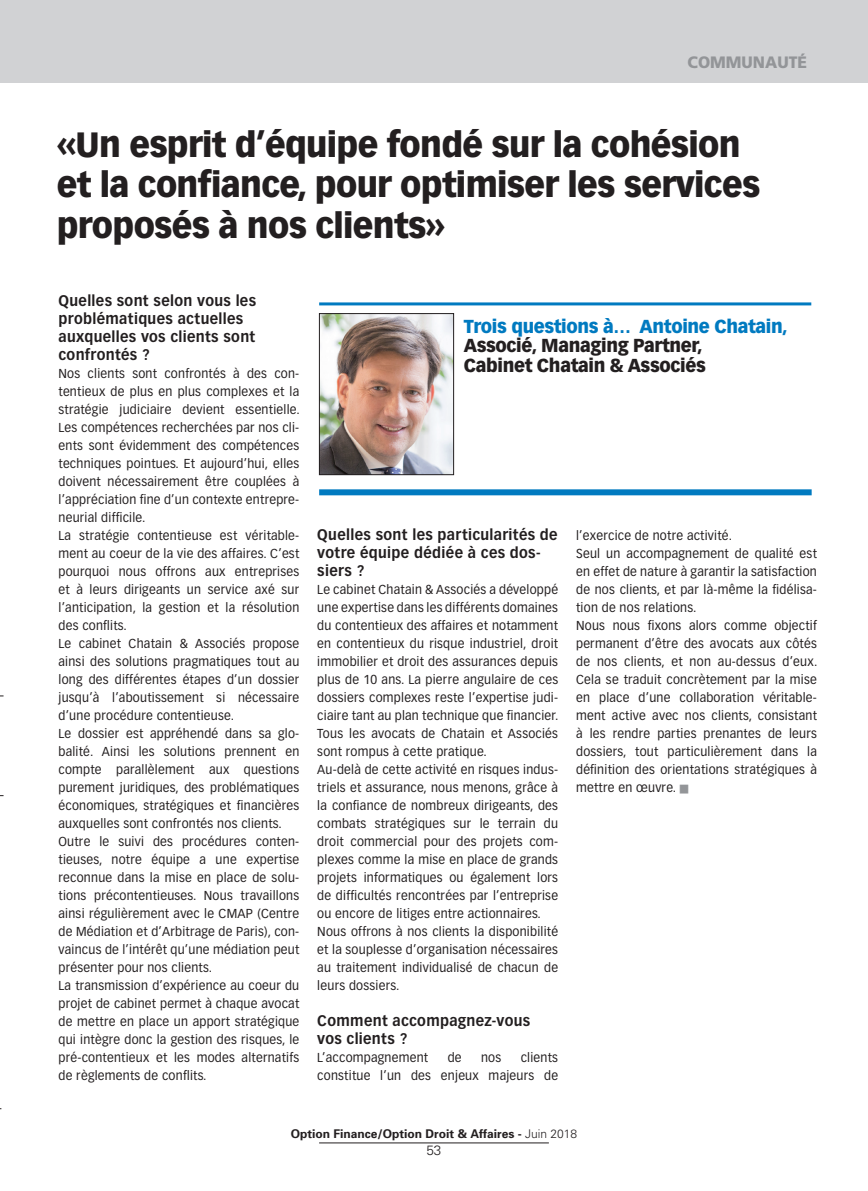
<style>
.page{position:relative;width:868px;height:1191px;background:#fff}
.page>*{position:absolute;margin:0;border:0;box-sizing:border-box;transform-origin:0 0}
.Texte{font:900 34.5px/40.5px "Vectora LH";letter-spacing:-.02em;color:#231f20;scale:.95 1}
.Texte-2{font:900 18.45px/19.5px "Vectora LH";letter-spacing:-.02em;color:#231f20;scale:.95 1}
.t1{font:900 16.5px "Frutiger";color:#939598;scale:.95 1}
.Texte-3{font:700 15px/18px "Vectora LH";letter-spacing:.025em;color:#231f20;scale:.95 1}
.t2{font:300 13.5px "Univers";color:#231f20}
.Texte-4{font:12.75px/18px "Vectora LH";letter-spacing:.02em;color:#231f20;text-align:justify;scale:.95 1}
.t3{font:700 12px "Univers";color:#231f20}
.s1{color:#007ac0}
.s2{color:#939598}
.s3{font-weight:300}
</style>
<div class="page">
<div style="left:0;top:0;width:867px;height:82px;background:#d1d2d4"></div>
<hr style="left:319px;top:1142px;width:230px;height:1px;background:#231f20">
<hr style="left:319px;top:302px;width:492px;height:3px;background:#007ac0">
<div style="left:319px;top:489px;width:492px;height:6px;background:#007ac0"></div>
<img style="left:321px;top:315px;width:131px;height:158px">
<div style="left:319px;top:313px;width:135px;height:162px;border:1px solid #231f20"></div>
<p class="t1" style="left:687px;top:52px;width:127px">COMMUNAUTÉ</p>
<p class="Texte" style="left:57px;top:124px;width:742px">«Un esprit d’équipe fondé sur la cohésion et la confiance, pour optimiser les services proposés à nos clients»</p>
<p class="Texte-3" style="left:58px;top:292px;width:209px">Quelles sont selon vous les problématiques actuelles auxquelles vos clients sont confrontés ?</p>
<p class="Texte-4" style="left:58px;top:365px;width:255px">Nos clients sont confrontés à des con&shy;tentieux de plus en plus complexes et la stratégie judiciaire devient essentielle.<br>Les compétences recherchées par nos cli&shy;ents sont évidemment des compétences techniques pointues. Et aujourd’hui, elles doivent nécessairement être couplées à l’appréciation fine d’un contexte entrepre&shy;neurial difficile.</p>
<p class="Texte-4" style="left:58px;top:527px;width:255px">La stratégie contentieuse est véritable&shy;ment au coeur de la vie des affaires. C’est pourquoi nous offrons aux entreprises et à leurs dirigeants un service axé sur l’anticipation, la gestion et la résolution des conflits.</p>
<p class="Texte-4" style="left:58px;top:635px;width:255px">Le cabinet Chatain &amp; Associés propose ainsi des solutions pragmatiques tout au long des différentes étapes d’un dossier jusqu’à l’aboutissement si nécessaire d’une procédure contentieuse.</p>
<p class="Texte-4" style="left:58px;top:725px;width:255px">Le dossier est appréhendé dans sa glo&shy;balité. Ainsi les solutions prennent en compte parallèlement aux questions purement juridiques, des problématiques économiques, stratégiques et financières auxquelles sont confrontés nos clients.</p>
<p class="Texte-4" style="left:58px;top:833px;width:255px">Outre le suivi des procédures conten&shy;tieuses, notre équipe a une expertise reconnue dans la mise en place de solu&shy;tions précontentieuses. Nous travaillons ainsi régulièrement avec le CMAP (Centre de Médiation et d’Arbitrage de Paris), con&shy;vaincus de l’intérêt qu’une médiation peut présenter pour nos clients.</p>
<p class="Texte-4" style="left:58px;top:977px;width:255px">La transmission d’expérience au coeur du projet de cabinet permet à chaque avocat de mettre en place un apport stratégique qui intègre donc la gestion des risques, le pré-contentieux et les modes alternatifs de règlements de conflits.</p>
<p class="Texte-2" style="left:463px;top:316px;width:342px"><span class="s1">Trois questions à… Antoine Chatain,<br></span>Associé, Managing Partner,<br>Cabinet Chatain &amp; Associés</p>
<p class="Texte-3" style="left:317px;top:526px;width:254px">Quelles sont les particularités de votre équipe dédiée à ces dos&shy;siers ?</p>
<p class="Texte-4" style="left:317px;top:581px;width:255px">Le cabinet Chatain &amp; Associés a développé une expertise dans les différents domaines du contentieux des affaires et notamment en contentieux du risque industriel, droit immobilier et droit des assurances depuis plus de 10 ans. La pierre angulaire de ces dossiers complexes reste l’expertise judi&shy;ciaire tant au plan technique que financier.<br>Tous les avocats de Chatain et Associés sont rompus à cette pratique.</p>
<p class="Texte-4" style="left:317px;top:761px;width:255px">Au-delà de cette activité en risques indus&shy;triels et assurance, nous menons, grâce à la confiance de nombreux dirigeants, des combats stratégiques sur le terrain du droit commercial pour des projets com&shy;plexes comme la mise en place de grands projets informatiques ou également lors de difficultés rencontrées par l’entreprise ou encore de litiges entre actionnaires.</p>
<p class="Texte-4" style="left:317px;top:923px;width:255px">Nous offrons à nos clients la disponibilité et la souplesse d’organisation nécessaires au traitement individualisé de chacun de leurs dossiers.</p>
<p class="Texte-3" style="left:317px;top:1012px;width:226px">Comment accompagnez-vous vos clients ?</p>
<p class="Texte-4" style="left:317px;top:1049px;width:118px">L’accompagnement</p>
<p class="Texte-4" style="left:447px;top:1049px;width:16px">de</p>
<p class="Texte-4" style="left:481px;top:1049px;width:23px">nos</p>
<p class="Texte-4" style="left:317px;top:1049px;width:255px;text-align:right">clients<br>constitue l’un des enjeux majeurs de</p>
<p class="Texte-4" style="left:576px;top:527px;width:166px">l’exercice de notre activité.</p>
<p class="Texte-4" style="left:576px;top:545px;width:255px">Seul un accompagnement de qualité est en effet de nature à garantir la satisfaction de nos clients, et par là-même la fidélisa&shy;tion de nos relations.</p>
<p class="Texte-4" style="left:576px;top:617px;width:255px">Nous nous fixons alors comme objectif permanent d’être des avocats aux côtés de nos clients, et non au-dessus d’eux.<br>Cela se traduit concrètement par la mise en place d’une collaboration véritable&shy;ment active avec nos clients, consistant à les rendre parties prenantes de leurs dossiers, tout particulièrement dans la définition des orientations stratégiques à mettre en œuvre. <span class="s2">■</span></p>
<p class="t3" style="left:291px;top:1126px;width:288px">Option Finance/Option Droit &amp; Affaires - <span class="s3">Juin 2018</span></p>
<p class="t2" style="left:426px;top:1141px;width:17px">53</p>
</div>
